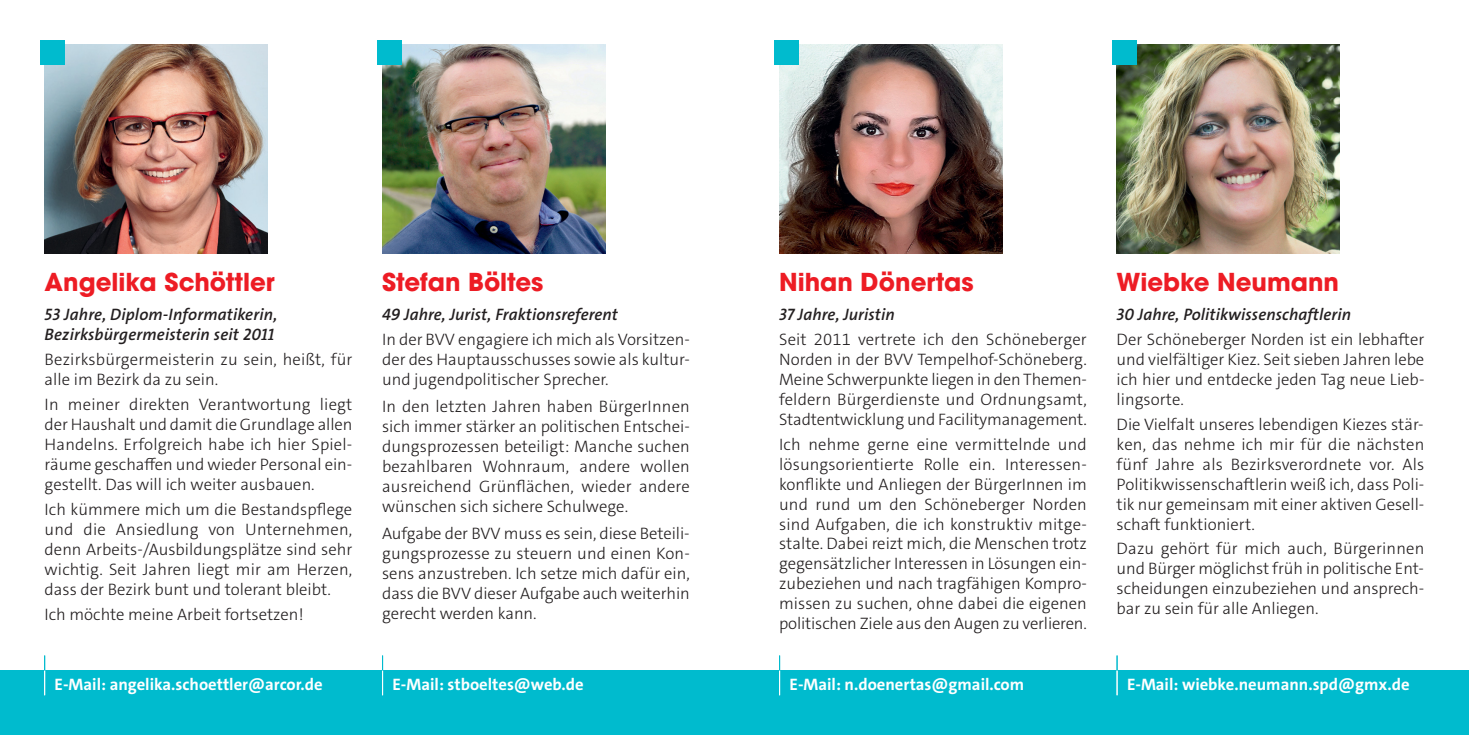
<style>
.page{position:relative;width:1469px;height:735px;background:#fff}
.page>*{position:absolute;margin:0;border:0;box-sizing:border-box;transform-origin:0 0}
.t1{font:700 24.5px "ITC Avant Garde Std";color:#ed1c24}
.t2{font:300 16.62px/19.9px "SPD The Sans";color:#231f20;text-align:justify}
.t3{font:italic 600 16.62px/20.1px "SPD The Sans";letter-spacing:.005em;color:#231f20}
.t4{font:700 16.62px "SPD The Sans";color:#fff}
.s1{font-family:"The Serif Semi Bold Caps";font-weight:400}
</style>
<div class="page">
<img style="left:45px;top:45px;width:223px;height:208px">
<div style="left:40px;top:40px;width:24px;height:24px;background:#00bbce"></div>
<img style="left:382px;top:45px;width:223px;height:208px">
<div style="left:377px;top:40px;width:25px;height:24px;background:#00bbce"></div>
<img style="left:779px;top:45px;width:223px;height:208px">
<div style="left:774px;top:40px;width:25px;height:24px;background:#00bbce"></div>
<img style="left:1116px;top:45px;width:223px;height:208px">
<div style="left:1111px;top:40px;width:25px;height:24px;background:#00bbce"></div>
<div style="left:0;top:670px;width:1468px;height:64px;background:#00bbce"></div>
<svg style="left:44px;top:655px;width:1px;height:39px"></svg>
<svg style="left:382px;top:655px;width:1px;height:39px"></svg>
<svg style="left:779px;top:655px;width:1px;height:39px"></svg>
<svg style="left:1116px;top:655px;width:1px;height:39px"></svg>
<h1 class="t1" style="left:45px;top:273px;width:232px">Angelika Schöttler</h1>
<p class="t3" style="left:45px;top:304px;width:234px">53 Jahre, Diplom-Informatikerin,<br>Bezirksbürgermeisterin seit 20<span class="s1">11</span></p>
<p class="t2" style="left:45px;top:350px;width:309px">Bezirksbürgermeisterin zu sein, heißt, für alle im Bezirk da zu sein.</p>
<p class="t2" style="left:45px;top:395px;width:309px">In meiner direkten Verantwortung liegt der Haushalt und damit die Grundlage allen Handelns. Erfolgreich habe ich hier Spiel&shy;räume geschaffen und wieder Personal ein&shy;gestellt. Das will ich weiter ausbauen.</p>
<p class="t2" style="left:45px;top:500px;width:309px">Ich kümmere mich um die Bestandspflege und die Ansiedlung von Unternehmen, denn Arbeits-/Ausbildungsplätze sind sehr wichtig. Seit Jahren liegt mir am Herzen, dass der Bezirk bunt und tolerant bleibt.</p>
<p class="t2" style="left:45px;top:605px;width:260px">Ich möchte meine Arbeit fortsetzen!</p>
<h1 class="t1" style="left:382px;top:273px;width:163px">Stefan Böltes</h1>
<p class="t3" style="left:382px;top:304px;width:237px">49 Jahre, Jurist, Fraktionsreferent</p>
<p class="t2" style="left:382px;top:330px;width:309px">In der BVV engagiere ich mich als Vorsitzen&shy;der des Hauptausschusses sowie als kultur&shy;und jugendpolitischer Sprecher.</p>
<p class="t2" style="left:382px;top:398px;width:309px">In den letzten Jahren haben BürgerInnen sich immer stärker an politischen Entschei&shy;dungsprozessen beteiligt: Manche suchen bezahlbaren Wohnraum, andere wollen ausreichend Grünflächen, wieder andere wünschen sich sichere Schulwege.</p>
<p class="t2" style="left:382px;top:525px;width:309px">Aufgabe der BVV muss es sein, diese Beteili&shy;gungsprozesse zu steuern und einen Kon&shy;sens anzustreben. Ich setze mich dafür ein, dass die BVV dieser Aufgabe auch weiterhin gerecht werden kann.</p>
<h1 class="t1" style="left:779px;top:273px;width:196px">Nihan Dönertas</h1>
<p class="t3" style="left:779px;top:304px;width:117px">37 Jahre, Juristin</p>
<p class="t2" style="left:779px;top:330px;width:309px">Seit 2011 vertrete ich den Schöneberger Norden in der BVV Tempelhof-Schöneberg.<br>Meine Schwerpunkte liegen in den Themen&shy;feldern Bürgerdienste und Ordnungsamt, Stadtentwicklung und Facilitymanagement.</p>
<p class="t2" style="left:779px;top:435px;width:309px">Ich nehme gerne eine vermittelnde und lösungsorientierte Rolle ein. Interessen&shy;konflikte und Anliegen der BürgerInnen im und rund um den Schöneberger Norden sind Aufgaben, die ich konstruktiv mitge&shy;stalte. Dabei reizt mich, die Menschen trotz gegensätzlicher Interessen in Lösungen ein&shy;zubeziehen und nach tragfähigen Kompro&shy;missen zu suchen, ohne dabei die eigenen politischen Ziele aus den Augen zu verlieren.</p>
<h1 class="t1" style="left:1116px;top:273px;width:224px">Wiebke Neumann</h1>
<p class="t3" style="left:1116px;top:304px;width:236px">30 Jahre, Politikwissenschaftlerin</p>
<p class="t2" style="left:1116px;top:330px;width:309px">Der Schöneberger Norden ist ein lebhafter und vielfältiger Kiez. Seit sieben Jahren lebe ich hier und entdecke jeden Tag neue Lieb&shy;lingsorte.</p>
<p class="t2" style="left:1116px;top:415px;width:309px">Die Vielfalt unseres lebendigen Kiezes stär&shy;ken, das nehme ich mir für die nächsten fünf Jahre als Bezirksverordnete vor. Als Politikwissenschaftlerin weiß ich, dass Poli&shy;tik nur gemeinsam mit einer aktiven Gesell&shy;schaft funktioniert.</p>
<p class="t2" style="left:1116px;top:540px;width:309px">Dazu gehört für mich auch, Bürgerinnen und Bürger möglichst früh in politische Ent&shy;scheidungen einzubeziehen und ansprech&shy;bar zu sein für alle Anliegen.</p>
<p class="t4" style="left:55px;top:677px;width:270px">E-Mail: angelika.schoettler@arcor.de</p>
<p class="t4" style="left:392px;top:677px;width:193px">E-Mail: stboeltes@web.de</p>
<p class="t4" style="left:789px;top:677px;width:236px">E-Mail: n.doenertas@gmail.com</p>
<p class="t4" style="left:1127px;top:677px;width:284px">E-Mail: wiebke.neumann.spd@gmx.de</p>
</div>
